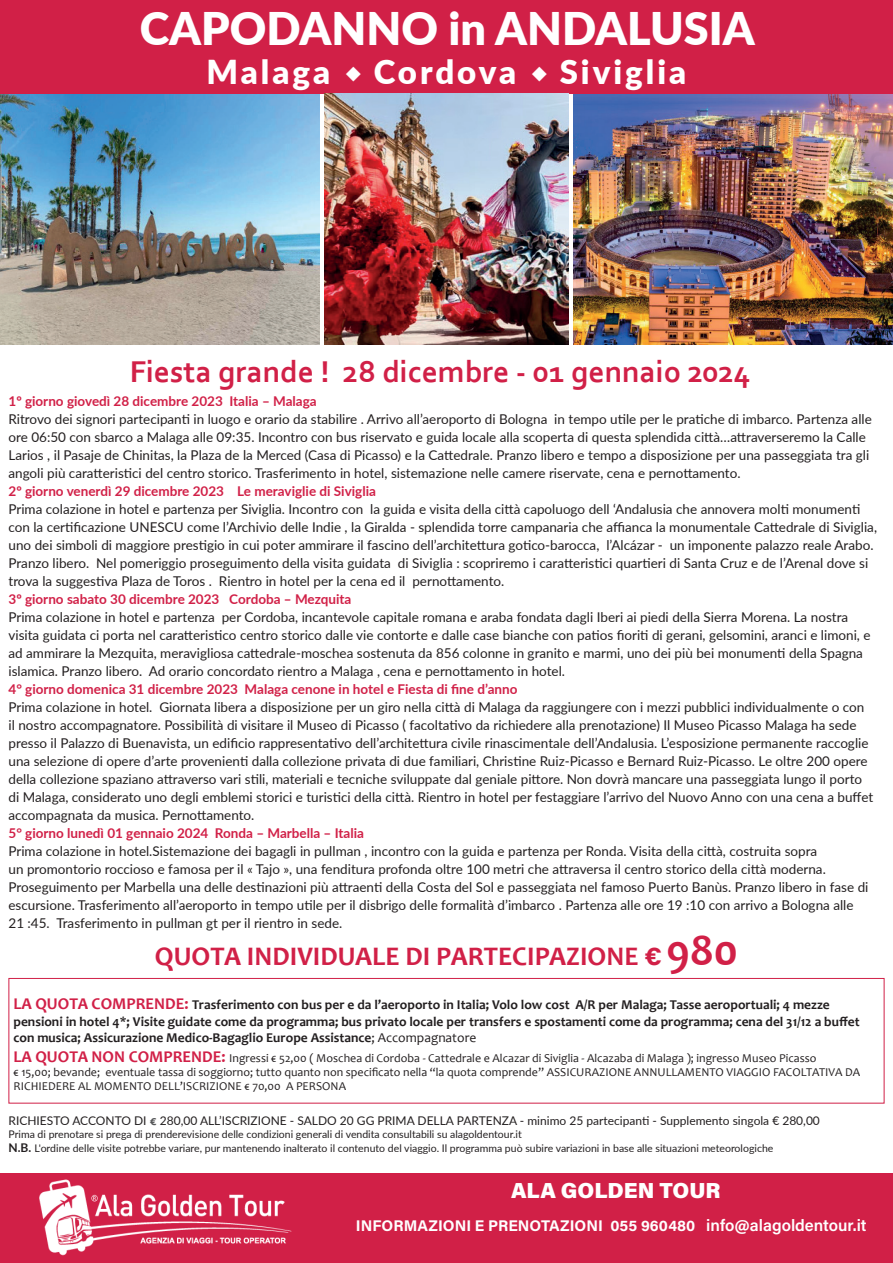
<style>
.page{position:relative;width:893px;height:1263px;background:#fff}
.page>*{position:absolute;margin:0;border:0;box-sizing:border-box;transform-origin:0 0}
.t1{font:900 45px "Lato";color:#fff}
.t2{font:900 33px "Lato";letter-spacing:.09em;color:#fff}
.t3{font:700 31.5px "Corbel";color:#d12047}
.t4{font:700 27px "Candara";color:#d12047}
.t5{font:900 21.75px "Acumin Pro";color:#fff}
.t6{font:700 15.45px "Acumin Pro";color:#fff}
.t7{font:13.5px/18px "Lato";color:#231f20}
.t8{font:700 13.5px/16.2px "Candara";color:#231f20}
.t9{font:700 13.5px "Lato";color:#d12047}
.t10{font:12px/14.4px "Candara";color:#231f20}
.t11{font:12px "Lato";color:#231f20}
.t12{font:10.5px/14.4px "Lato";color:#231f20}
.s1{font-family:"Acumin Pro Wide";font-size:25.5px}
.s2{font-size:45px}
.s3{font-size:16.5px;color:#d12047}
.s4{font-weight:400}
.s5{font-weight:700;font-size:16.5px;color:#d12047}
.s6{font-family:"Corbel";font-weight:700;font-size:13.5px;color:#545557}
.s7{font-weight:700;font-size:12px}
.s8{font-weight:600;font-size:16.35px}
</style>
<div class="page">
<div style="left:0;top:1174px;width:893px;height:89px;background:#d12047"></div>
<div style="left:9px;top:978px;width:875px;height:125px;border:1px solid #d12047"></div>
<img style="left:0;top:94px;width:320px;height:250px">
<img style="left:573px;top:94px;width:320px;height:250px">
<img style="left:39px;top:1179px;width:253px;height:77px">
<div style="left:0;top:0;width:893px;height:94px;background:#d12047"></div>
<img style="left:324px;top:94px;width:245px;height:250px">
<h1 class="t1" style="left:140px;top:-5px;width:617px">CAPODANNO in ANDALUSIA</h1>
<h2 class="t2" style="left:207px;top:48px;width:125px">Malaga</h2>
<h2 class="t2" style="left:374px;top:48px;width:144px">Cordova</h2>
<h2 class="t2" style="left:560px;top:48px;width:128px">Siviglia</h2>
<h3 class="t3" style="left:130px;top:352px;width:622px">Fiesta grande ! 28 dicembre - 01 gennaio 2024</h3>
<p class="t9" style="left:9px;top:391px;width:310px">1º giorno giovedì 28 dicembre 2023 Italia – Malaga</p>
<p class="t7" style="left:9px;top:410px;width:865px">Ritrovo dei signori partecipanti in luogo e orario da stabilire . Arrivo all’aeroporto di Bologna in tempo utile per le pratiche di imbarco. Partenza alle ore 06:50 con sbarco a Malaga alle 09:35. Incontro con bus riservato e guida locale alla scoperta di questa splendida città…attraverseremo la Calle Larios , il Pasaje de Chinitas, la Plaza de la Merced (Casa di Picasso) e la Cattedrale. Pranzo libero e tempo a disposizione per una passeggiata tra gli angoli più caratteristici del centro storico. Trasferimento in hotel, sistemazione nelle camere riservate, cena e pernottamento.</p>
<p class="t9" style="left:9px;top:481px;width:369px">2º giorno venerdì 29 dicembre 2023 Le meraviglie di Siviglia</p>
<p class="t7" style="left:9px;top:500px;width:870px">Prima colazione in hotel e partenza per Siviglia. Incontro con la guida e visita della città capoluogo dell ‘Andalusia che annovera molti monumenti con la certificazione UNESCU come l’Archivio delle Indie , la Giralda - splendida torre campanaria che affianca la monumentale Cattedrale di Siviglia, uno dei simboli di maggiore prestigio in cui poter ammirare il fascino dell’architettura gotico-barocca, l’Alcázar - un imponente palazzo reale Arabo.<br>Pranzo libero. Nel pomeriggio proseguimento della visita guidata di Siviglia : scopriremo i caratteristici quartieri di Santa Cruz e de l’Arenal dove si trova la suggestiva Plaza de Toros . Rientro in hotel per la cena ed il pernottamento.</p>
<p class="t9" style="left:9px;top:589px;width:344px">3º giorno sabato 30 dicembre 2023 Cordoba – Mezquita</p>
<p class="t7" style="left:9px;top:608px;width:864px">Prima colazione in hotel e partenza per Cordoba, incantevole capitale romana e araba fondata dagli Iberi ai piedi della Sierra Morena. La nostra visita guidata ci porta nel caratteristico centro storico dalle vie contorte e dalle case bianche con patios fioriti di gerani, gelsomini, aranci e limoni, e ad ammirare la Mezquita, meravigliosa cattedrale-moschea sostenuta da 856 colonne in granito e marmi, uno dei più bei monumenti della Spagna islamica. Pranzo libero. Ad orario concordato rientro a Malaga , cena e pernottamento in hotel.</p>
<p class="t9" style="left:9px;top:679px;width:510px">4° giorno domenica 31 dicembre 2023 Malaga cenone in hotel e Fiesta di fine d’anno</p>
<p class="t7" style="left:9px;top:698px;width:866px">Prima colazione in hotel. Giornata libera a disposizione per un giro nella città di Malaga da raggiungere con i mezzi pubblici individualmente o con il nostro accompagnatore. Possibilità di visitare il Museo di Picasso ( facoltativo da richiedere alla prenotazione) Il Museo Picasso Malaga ha sede presso il Palazzo di Buenavista, un edificio rappresentativo dell’architettura civile rinascimentale dell’Andalusia. L’esposizione permanente raccoglie una selezione di opere d’arte provenienti dalla collezione privata di due familiari, Christine Ruiz-Picasso e Bernard Ruiz-Picasso. Le oltre 200 opere della collezione spaziano attraverso vari stili, materiali e tecniche sviluppate dal geniale pittore. Non dovrà mancare una passeggiata lungo il porto di Malaga, considerato uno degli emblemi storici e turistici della città. Rientro in hotel per festaggiare l’arrivo del Nuovo Anno con una cena a buffet accompagnata da musica. Pernottamento.</p>
<p class="t9" style="left:9px;top:823px;width:357px">5° giorno lunedì 01 gennaio 2024 Ronda – Marbella – Italia</p>
<p class="t7" style="left:9px;top:842px;width:861px">Prima colazione in hotel.Sistemazione dei bagagli in pullman , incontro con la guida e partenza per Ronda. Visita della città, costruita sopra<br>un promontorio roccioso e famosa per il « Tajo », una fenditura profonda oltre 100 metri che attraversa il centro storico della città moderna.<br>Proseguimento per Marbella una delle destinazioni più attraenti della Costa del Sol e passeggiata nel famoso Puerto Banùs. Pranzo libero in fase di escursione. Trasferimento all’aeroporto in tempo utile per il disbrigo delle formalità d’imbarco . Partenza alle ore 19 :10 con arrivo a Bologna alle 21 :45. Trasferimento in pullman gt per il rientro in sede.</p>
<h3 class="t4" style="left:155px;top:939px;width:584px">QUOTA INDIVIDUALE DI PARTECIPAZIONE <span class="s1">€</span><span class="s2">980</span></h3>
<p class="t8" style="left:14px;top:997px;width:848px"><span class="s3">LA QUOTA COMPRENDE:</span> Trasferimento con bus per e da l’aeroporto in Italia; Volo low cost A/R per Malaga; Tasse aeroportuali; 4 mezze pensioni in hotel 4*; Visite guidate come da programma; bus privato locale per transfers e spostamenti come da programma; cena del 31/12 a buffet con musica; Assicurazione Medico-Bagaglio Europe Assistance<span class="s4">; Accompagnatore</span></p>
<p class="t10" style="left:14px;top:1050px;width:848px"><span class="s5">LA QUOTA NON COMPRENDE:</span> Ingressi € 52,00 ( Moschea di Cordoba - Cattedrale e Alcazar di Siviglia - Alcazaba di Malaga ); ingresso Museo Picasso<br>€ 15,00; bevande; eventuale tassa di soggiorno; tutto quanto non specificato nella “la quota comprende” ASSICURAZIONE ANNULLAMENTO VIAGGIO FACOLTATIVA DA<br>RICHIEDERE AL MOMENTO DELL’ISCRIZIONE € 70,00 A PERSONA</p>
<p class="t11" style="left:9px;top:1112px;width:813px">RICHIESTO ACCONTO DI <span class="s6">€</span> 280,00 ALL’ISCRIZIONE - SALDO 20 GG PRIMA DELLA PARTENZA - minimo 25 partecipanti - Supplemento singola € 280,00</p>
<p class="t12" style="left:9px;top:1126px;width:766px">Prima di prenotare si prega di prenderevisione delle condizioni generali di vendita consultabili su alagoldentour.it<br><span class="s7">N.B.</span> L'ordine delle visite potrebbe variare, pur mantenendo inalterato il contenuto del viaggio. Il programma può subire variazioni in base alle situazioni meteorologiche</p>
<h3 class="t5" style="left:511px;top:1175px;width:211px">ALA GOLDEN TOUR</h3>
<p class="t6" style="left:356px;top:1214px;width:512px">INFORMAZIONI E PRENOTAZIONI 055 960480 <span class="s8">info@alagoldentour.it</span></p>
</div>
